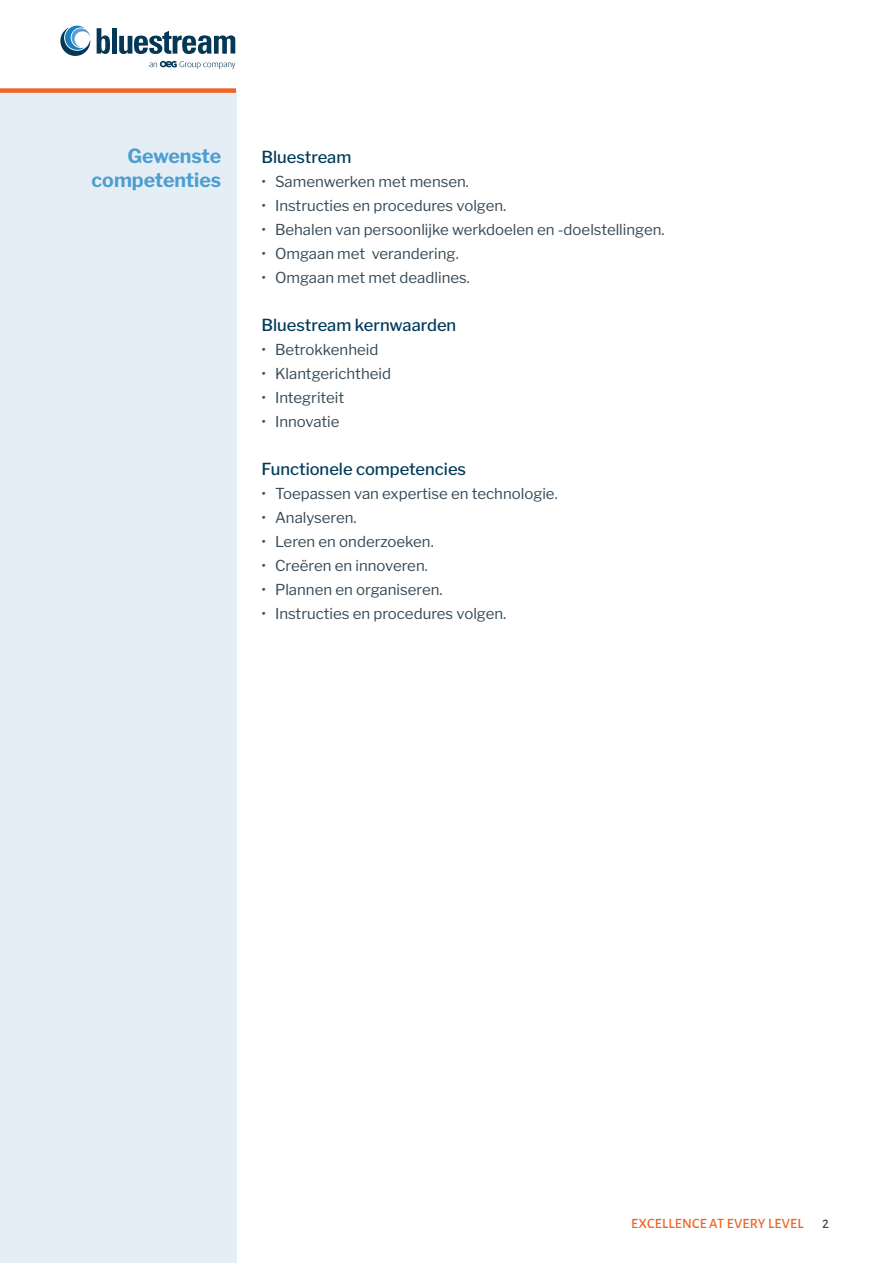
<style>
.page{position:relative;width:893px;height:1263px;background:#fff}
.page>*{position:absolute;margin:0;border:0;box-sizing:border-box;transform-origin:0 0}
.t1{font:700 19.5px/24px "Libre Franklin";color:#4c9ed1;text-align:right}
.t2{font:500 16.5px "Libre Franklin";color:#013a59}
.t3{font:15px "Libre Franklin";color:#364a57}
.t4{font:500 14.25px "Alegreya Sans";letter-spacing:.02em;color:#f26224}
.t5{font:500 14.25px "Alegreya Sans";color:#524950}
</style>
<div class="page">
<div style="left:0;top:91px;width:236px;height:1172px;background:#e5eef4"></div>
<div style="left:0;top:88px;width:236px;height:5px;background:#f26224"></div>
<svg style="left:97px;top:28px;width:13px;height:26px"></svg>
<div style="left:112px;top:28px;width:5px;height:26px;background:#043856"></div>
<svg style="left:119px;top:31px;width:116px;height:23px"></svg>
<svg style="left:60px;top:26px;width:31px;height:30px"></svg>
<svg style="left:149px;top:61px;width:86px;height:8px"></svg>
<h1 class="t1" style="left:92px;top:142px;width:131px">Gewenste competenties</h1>
<p class="t2" style="left:261px;top:144px;width:91px">Bluestream</p>
<p class="t3" style="left:261px;top:169px;width:209px">• Samenwerken met mensen.</p>
<p class="t3" style="left:261px;top:193px;width:246px">• Instructies en procedures volgen.</p>
<p class="t3" style="left:261px;top:217px;width:405px">• Behalen van persoonlijke werkdoelen en -doelstellingen.</p>
<p class="t3" style="left:261px;top:241px;width:199px">• Omgaan met verandering.</p>
<p class="t3" style="left:261px;top:265px;width:210px">• Omgaan met met deadlines.</p>
<p class="t2" style="left:261px;top:312px;width:196px">Bluestream kernwaarden</p>
<p class="t3" style="left:261px;top:337px;width:118px">• Betrokkenheid</p>
<p class="t3" style="left:261px;top:361px;width:131px">• Klantgerichtheid</p>
<p class="t3" style="left:261px;top:385px;width:84px">• Integriteit</p>
<p class="t3" style="left:261px;top:409px;width:80px">• Innovatie</p>
<p class="t2" style="left:261px;top:456px;width:206px">Functionele competencies</p>
<p class="t3" style="left:261px;top:481px;width:298px">• Toepassen van expertise en technologie.</p>
<p class="t3" style="left:261px;top:505px;width:97px">• Analyseren.</p>
<p class="t3" style="left:261px;top:529px;width:174px">• Leren en onderzoeken.</p>
<p class="t3" style="left:261px;top:553px;width:168px">• Creëren en innoveren.</p>
<p class="t3" style="left:261px;top:577px;width:183px">• Plannen en organiseren.</p>
<p class="t3" style="left:261px;top:601px;width:246px">• Instructies en procedures volgen.</p>
<p class="t4" style="left:631px;top:1213px;width:174px">EXCELLENCE AT EVERY LEVEL</p>
<p class="t5" style="left:822px;top:1213px;width:9px">2</p>
</div>
